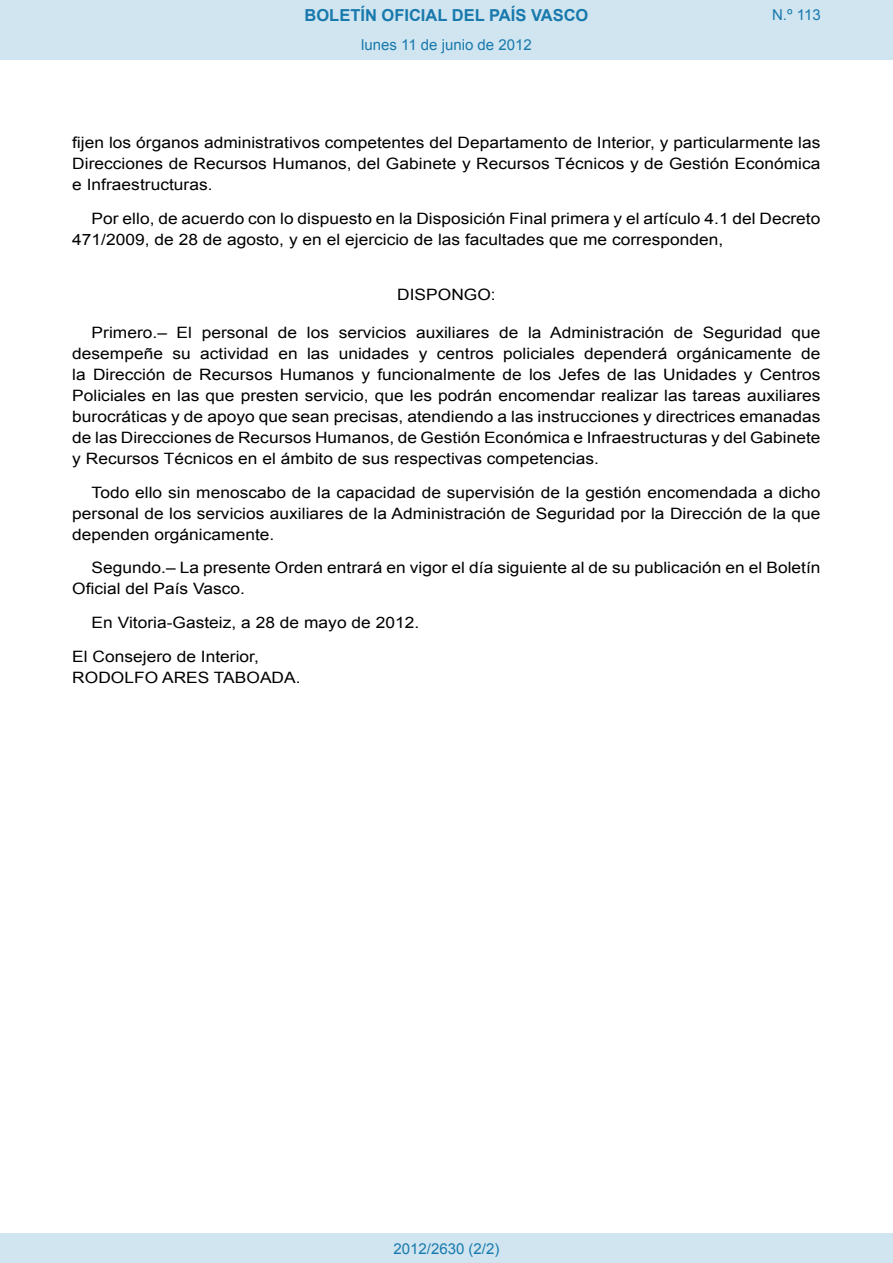
<style>
.page{position:relative;width:893px;height:1263px;background:#fff}
.page>*{position:absolute;margin:0;border:0;box-sizing:border-box;transform-origin:0 0}
.t1{font:700 16.5px "Arial";color:#1879ad}
.BOPVDetalle{font:15.6px/21px "Arial";color:#000;text-align:justify;scale:1.11 1}
.BOPVFirmaLugFec{font:15.6px "Arial";color:#000;scale:1.11 1}
.BOPVFirmaPuesto{font:15.6px "Arial";color:#000;scale:1.11 1}
.BOPVFirmaNombre{font:15.6px "Arial";color:#000;scale:1.11 1}
.BOPVClave{font:15.6px "Arial";color:#000;scale:1.11 1}
.Paginacion_Centro{font:15px "Arial";color:#1879ad}
</style>
<div class="page">
<div style="left:0;top:0;width:893px;height:60px;background:#d0e5f0"></div>
<div style="left:0;top:1233px;width:893px;height:30px;background:#d0e5f0"></div>
<p class="t1" style="left:305px;top:4px;width:285px">BOLETÍN OFICIAL DEL PAÍS VASCO</p>
<p class="Paginacion_Centro" style="left:361px;top:35px;width:172px">lunes 11 de junio de 2012</p>
<p class="Paginacion_Centro" style="left:772px;top:5px;width:50px">N.º 113</p>
<p class="BOPVDetalle" style="left:72px;top:132px;width:676px">fijen los órganos administrativos competentes del Departamento de Interior, y particularmente las Direcciones de Recursos Humanos, del Gabinete y Recursos Técnicos y de Gestión Económica e Infraestructuras.</p>
<p class="BOPVDetalle" style="left:72px;top:208px;width:675px;text-indent:19px">Por ello, de acuerdo con lo dispuesto en la Disposición Final primera y el artículo 4.1 del Decreto<br>471/2009, de 28 de agosto, y en el ejercicio de las facultades que me corresponden,</p>
<p class="BOPVClave" style="left:397px;top:284px;width:90px">DISPONGO:</p>
<p class="BOPVDetalle" style="left:72px;top:322px;width:676px;text-indent:19px">Primero.– El personal de los servicios auxiliares de la Administración de Seguridad que desempeñe su actividad en las unidades y centros policiales dependerá orgánicamente de la Dirección de Recursos Humanos y funcionalmente de los Jefes de las Unidades y Centros Policiales en las que presten servicio, que les podrán encomendar realizar las tareas auxiliares burocráticas y de apoyo que sean precisas, atendiendo a las instrucciones y directrices emanadas de las Direcciones de Recursos Humanos, de Gestión Económica e Infraestructuras y del Gabinete y Recursos Técnicos en el ámbito de sus respectivas competencias.</p>
<p class="BOPVDetalle" style="left:72px;top:482px;width:676px;text-indent:19px">Todo ello sin menoscabo de la capacidad de supervisión de la gestión encomendada a dicho personal de los servicios auxiliares de la Administración de Seguridad por la Dirección de la que dependen orgánicamente.</p>
<p class="BOPVDetalle" style="left:72px;top:558px;width:676px;text-indent:19px">Segundo.– La presente Orden entrará en vigor el día siguiente al de su publicación en el Boletín<br>Oficial del País Vasco.</p>
<p class="BOPVFirmaLugFec" style="left:92px;top:612px;width:297px">En Vitoria-Gasteiz, a 28 de mayo de 2012.</p>
<p class="BOPVFirmaPuesto" style="left:72px;top:646px;width:170px">El Consejero de Interior,</p>
<p class="BOPVFirmaNombre" style="left:72px;top:667px;width:207px">RODOLFO ARES TABOADA.</p>
<p class="Paginacion_Centro" style="left:393px;top:1238px;width:107px">2012/2630 (2/2)</p>
</div>
